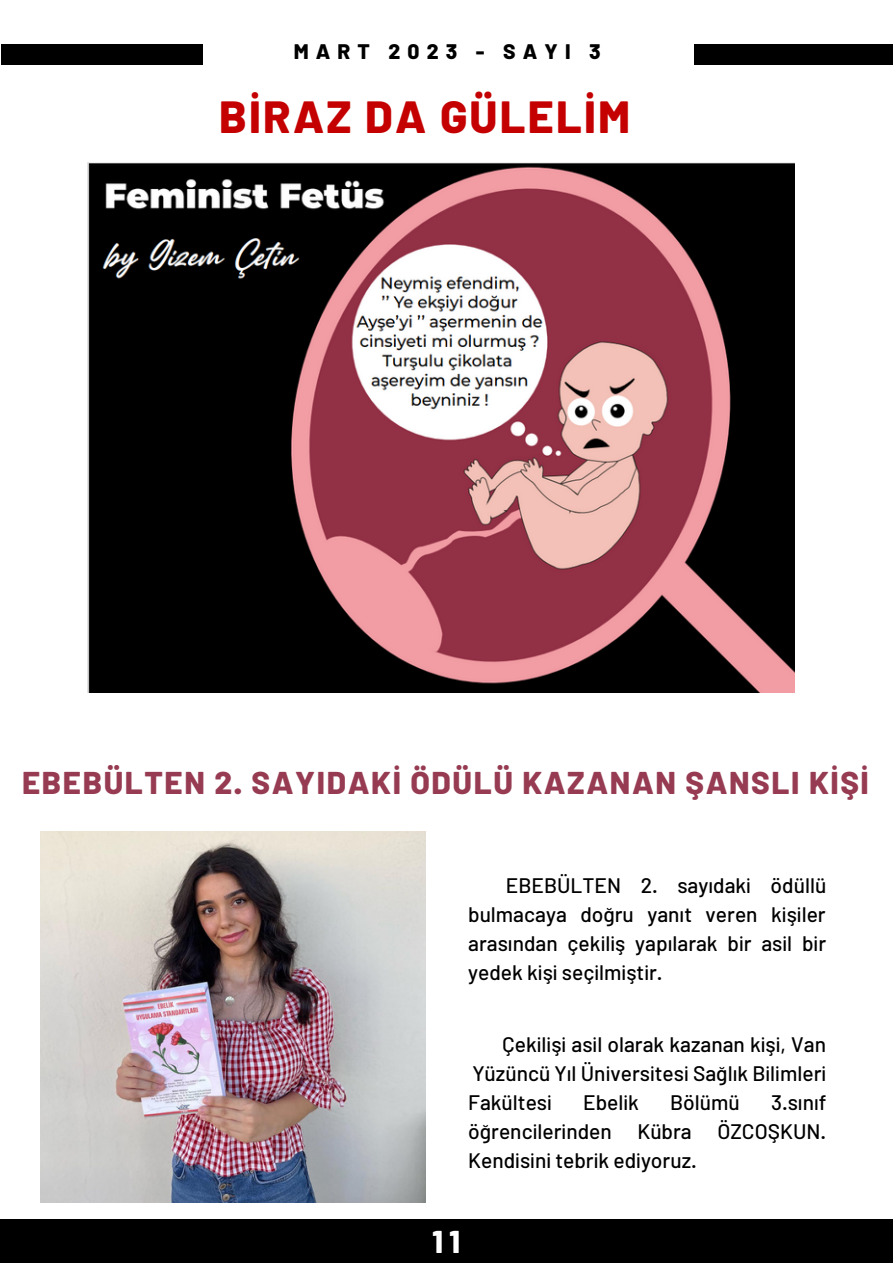
<style>
.page{position:relative;width:893px;height:1264px;background:#fff}
.page>*{position:absolute;margin:0;border:0;box-sizing:border-box;transform-origin:0 0}
.t1{font:800 45px "Barlow";letter-spacing:.05em;color:#c40000}
.t2{font:800 31.5px "Barlow";letter-spacing:.05em;color:#963b52}
.t3{font:800 31.5px "Barlow";color:#fff}
.t4{font:500 21px/29.2px "Barlow";color:#000;text-align:justify}
.t5{font:800 21px "Barlow";letter-spacing:.34em;color:#000}
</style>
<div class="page">
<div style="left:693px;top:44px;width:199px;height:21px;background:#000"></div>
<div style="left:1px;top:44px;width:202px;height:21px;background:#000"></div>
<div style="left:0;top:1219px;width:892px;height:43px;background:#000"></div>
<img style="left:41px;top:831px;width:384px;height:371px">
<img style="left:88px;top:163px;width:706px;height:529px">
<p class="t5" style="left:293px;top:38px;width:308px">MART 2023 - SAYI 3</p>
<h1 class="t1" style="left:219px;top:88px;width:412px">BİRAZ DA GÜLELİM</h1>
<h2 class="t2" style="left:22px;top:762px;width:848px">EBEBÜLTEN 2. SAYIDAKİ ÖDÜLÜ KAZANAN ŞANSLI KİŞİ</h2>
<p class="t4" style="left:468px;top:869px;width:359px;text-indent:38px">EBEBÜLTEN 2. sayıdaki ödüllü bulmacaya doğru yanıt veren kişiler arasından çekiliş yapılarak bir asil bir yedek kişi seçilmiştir.</p>
<p class="t4" style="left:468px;top:1028px;width:359px;text-indent:34px">Çekilişi asil olarak kazanan kişi, Van Yüzüncü Yıl Üniversitesi Sağlık Bilimleri Fakültesi</p>
<p class="t4" style="left:583px;top:1086px;width:57px">Ebelik</p>
<p class="t4" style="left:670px;top:1086px;width:71px">Bölümü</p>
<p class="t4" style="left:468px;top:1086px;width:360px;text-indent:303px">3.sınıf öğrencilerinden Kübra ÖZCOŞKUN.<br>Kendisini tebrik ediyoruz.</p>
<h2 class="t3" style="left:432px;top:1221px;width:29px">11</h2>
</div>
